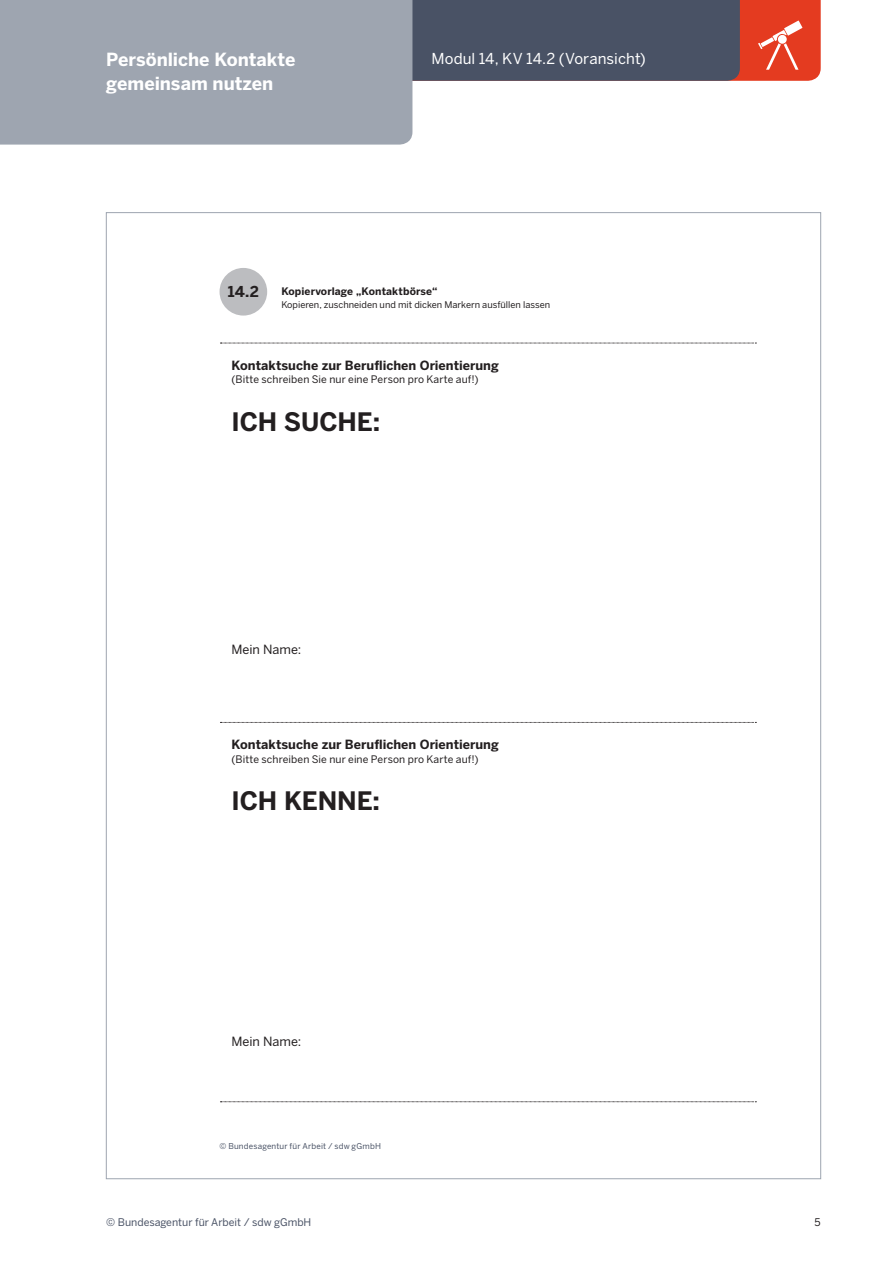
<style>
.page{position:relative;width:893px;height:1263px;background:#fff}
.page>*{position:absolute;margin:0;border:0;box-sizing:border-box;transform-origin:0 0}
.t1{font:700 25.2px "Benton Sans";letter-spacing:-.005em;color:#231f20}
.t2{font:700 18px "Benton Sans";color:#fff}
.t3{font:15px "Benton Sans";letter-spacing:.005em;color:#fff}
.t4{font:700 14.85px "Benton Sans";color:#231f20}
.t5{font:700 12.6px "Benton Sans";color:#231f20}
.t6{font:12.6px "Benton Sans";color:#231f20}
.t7{font:10.5px "Benton Sans";color:#495265}
.t8{font:10.5px "Benton Sans";color:#231f20}
.t9{font:10.35px "Benton Sans";letter-spacing:.01em;color:#231f20}
.t10{font:700 10.35px "Benton Sans";letter-spacing:.01em;color:#231f20}
.t11{font:9.15px "Benton Sans";color:#231f20}
.t12{font:8.1px "Benton Sans";letter-spacing:.02em;color:#495265}
</style>
<div class="page">
<div style="left:740px;top:0;width:81px;height:81px;background:#e43b20"></div>
<div style="left:412px;top:0;width:328px;height:81px;background:#495265"></div>
<div style="left:0;top:0;width:412px;height:145px;background:#9ea5b0"></div>
<svg style="left:758px;top:21px;width:44px;height:49px"></svg>
<div style="left:220px;top:268px;width:47px;height:48px;background:#bcbdc0;border-radius:50%"></div>
<svg style="left:220px;top:343px;width:536px;height:1px"></svg>
<svg style="left:220px;top:722px;width:536px;height:1px"></svg>
<svg style="left:220px;top:1101px;width:536px;height:1px"></svg>
<h2 class="t2" style="left:106px;top:49px;width:191px">Persönliche Kontakte</h2>
<h3 class="t3" style="left:432px;top:50px;width:216px">Modul 14, KV 14.2 (Voransicht)</h3>
<h2 class="t2" style="left:106px;top:73px;width:169px">gemeinsam nutzen</h2>
<h3 class="t4" style="left:228px;top:282px;width:33px">14.2</h3>
<p class="t10" style="left:281px;top:285px;width:158px">Kopiervorlage „Kontaktbörse“</p>
<p class="t11" style="left:281px;top:299px;width:270px">Kopieren, zuschneiden und mit dicken Markern ausfüllen lassen</p>
<p class="t5" style="left:231px;top:357px;width:269px">Kontaktsuche zur Beruflichen Orientierung</p>
<p class="t9" style="left:231px;top:373px;width:249px">(Bitte schreiben Sie nur eine Person pro Karte auf!)</p>
<h1 class="t1" style="left:231px;top:406px;width:150px">ICH SUCHE:</h1>
<p class="t6" style="left:231px;top:641px;width:71px">Mein Name:</p>
<p class="t5" style="left:231px;top:736px;width:269px">Kontaktsuche zur Beruflichen Orientierung</p>
<p class="t9" style="left:231px;top:753px;width:249px">(Bitte schreiben Sie nur eine Person pro Karte auf!)</p>
<h1 class="t1" style="left:231px;top:785px;width:150px">ICH KENNE:</h1>
<p class="t6" style="left:231px;top:1033px;width:71px">Mein Name:</p>
<p class="t12" style="left:220px;top:1141px;width:163px">© Bundesagentur für Arbeit / sdw gGmbH</p>
<p class="t7" style="left:106px;top:1216px;width:207px">© Bundesagentur für Arbeit / sdw gGmbH</p>
<p class="t8" style="left:814px;top:1216px;width:8px">5</p>
</div>
